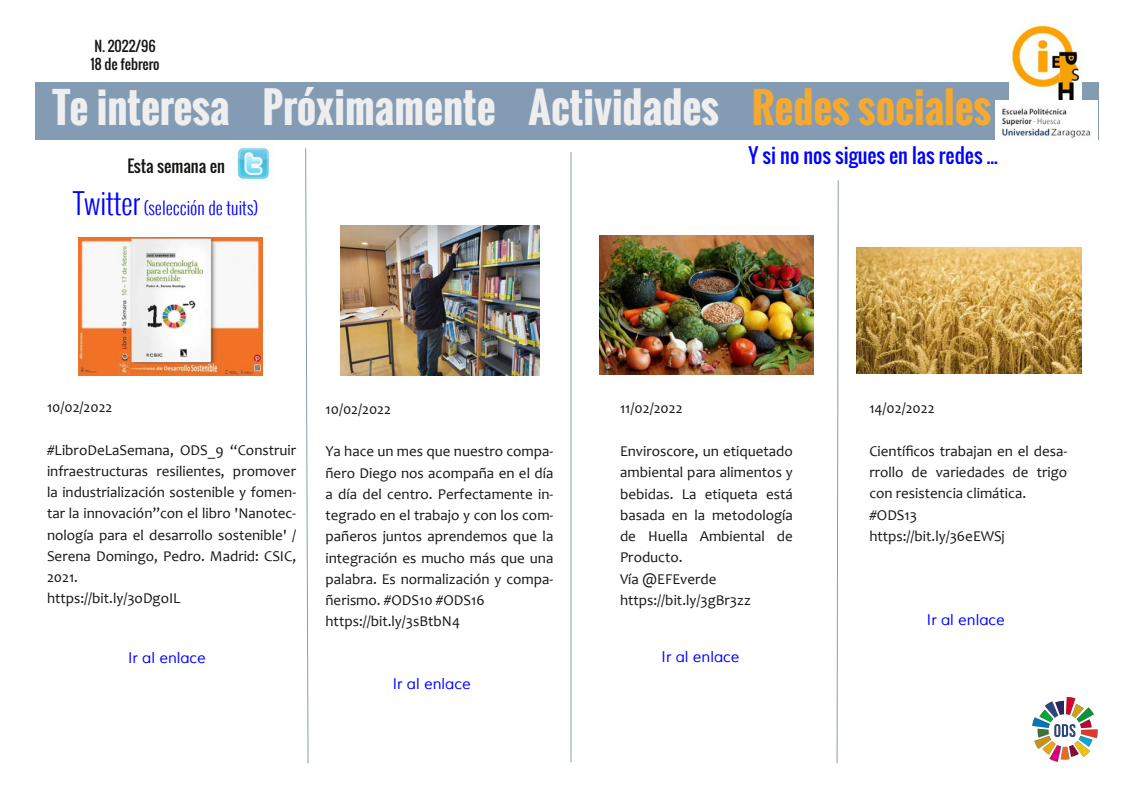
<style>
.page{position:relative;width:1134px;height:798px;background:#fff}
.page>*{position:absolute;margin:0;border:0;box-sizing:border-box;transform-origin:0 0}
.t1{font:700 41.25px "Oswald";color:#eeedec}
.t2{font:20px "Oswald";color:#00f}
.t3{font:300 17.5px "Oswald";color:#00f}
.t4{font:16.25px "Oswald";color:#161513}
.t5{font:15px/21.2px "Candara";color:#161513}
.t6{font:15px "Muli";color:#00f}
.t7{font:13.75px/17.5px "Oswald";color:#161513}
.s1{color:#f49f00}
.s2{font-size:28.75px}
</style>
<div class="page">
<div style="left:35px;top:82px;width:1063px;height:58px;background:#839bb3"></div>
<hr style="left:571px;top:152px;width:1px;height:610px;background:#c1cdd8">
<svg style="left:305px;top:148px;width:4px;height:615px"></svg>
<img style="left:236px;top:143px;width:36px;height:39px">
<svg style="left:836px;top:180px;width:3px;height:583px"></svg>
<img style="left:79px;top:237px;width:183px;height:138px">
<img style="left:341px;top:226px;width:199px;height:149px">
<img style="left:1009px;top:25px;width:73px;height:76px">
<img style="left:995px;top:101px;width:102px;height:39px">
<img style="left:1032px;top:697px;width:66px;height:65px">
<img style="left:856px;top:247px;width:225px;height:127px">
<img style="left:600px;top:235px;width:213px;height:139px">
<p class="t7" style="left:91px;top:37px;width:71px">N. 2022/96<br>18 de febrero</p>
<h1 class="t1" style="left:52px;top:76px;width:941px">Te interesa Próximamente Actividades <span class="s1">Redes sociales</span></h1>
<p class="t4" style="left:127px;top:153px;width:99px">Esta semana en</p>
<p class="t3" style="left:74px;top:194px;width:186px"><span class="s2">Twitter</span> (selección de tuits)</p>
<h2 class="t2" style="left:748px;top:140px;width:251px">Y si no nos sigues en las redes ...</h2>
<p class="t5" style="left:47px;top:398px;width:67px">10/02/2022</p>
<p class="t5" style="left:47px;top:440px;width:251px">#LibroDeLaSemana, ODS_9 “Construir infraestructuras resilientes, promover la industrialización sostenible y fomen‐ tar la innovación”con el libro 'Nanotec‐ nología para el desarrollo sostenible' / Serena Domingo, Pedro. Madrid: CSIC, 2021.<br>https://bit.ly/3oDgoIL</p>
<p class="t6" style="left:128px;top:648px;width:79px">Ir al enlace</p>
<p class="t5" style="left:325px;top:399px;width:67px">10/02/2022</p>
<p class="t5" style="left:325px;top:442px;width:229px">Ya hace un mes que nuestro compa‐ ñero Diego nos acompaña en el día a día del centro. Perfectamente in‐ tegrado en el trabajo y con los com‐ pañeros juntos aprendemos que la integración es mucho más que una palabra. Es normalización y compa‐ ñerismo. #ODS10 #ODS16 https://bit.ly/3sBtbN4</p>
<p class="t6" style="left:393px;top:674px;width:79px">Ir al enlace</p>
<p class="t5" style="left:620px;top:399px;width:64px">11/02/2022</p>
<p class="t5" style="left:620px;top:442px;width:174px">Enviroscore, un etiquetado ambiental para alimentos y bebidas. La etiqueta está basada en la metodología de Huella Ambiental de<br>Producto.<br>Vía @EFEverde https://bit.ly/3gBr3zz</p>
<p class="t6" style="left:662px;top:647px;width:79px">Ir al enlace</p>
<p class="t5" style="left:869px;top:399px;width:67px">14/02/2022</p>
<p class="t5" style="left:869px;top:441px;width:199px">Científicos trabajan en el desa‐ rrollo de variedades de trigo con resistencia climática. #ODS13<br>https://bit.ly/36eEWSj</p>
<p class="t6" style="left:927px;top:610px;width:79px">Ir al enlace</p>
</div>
